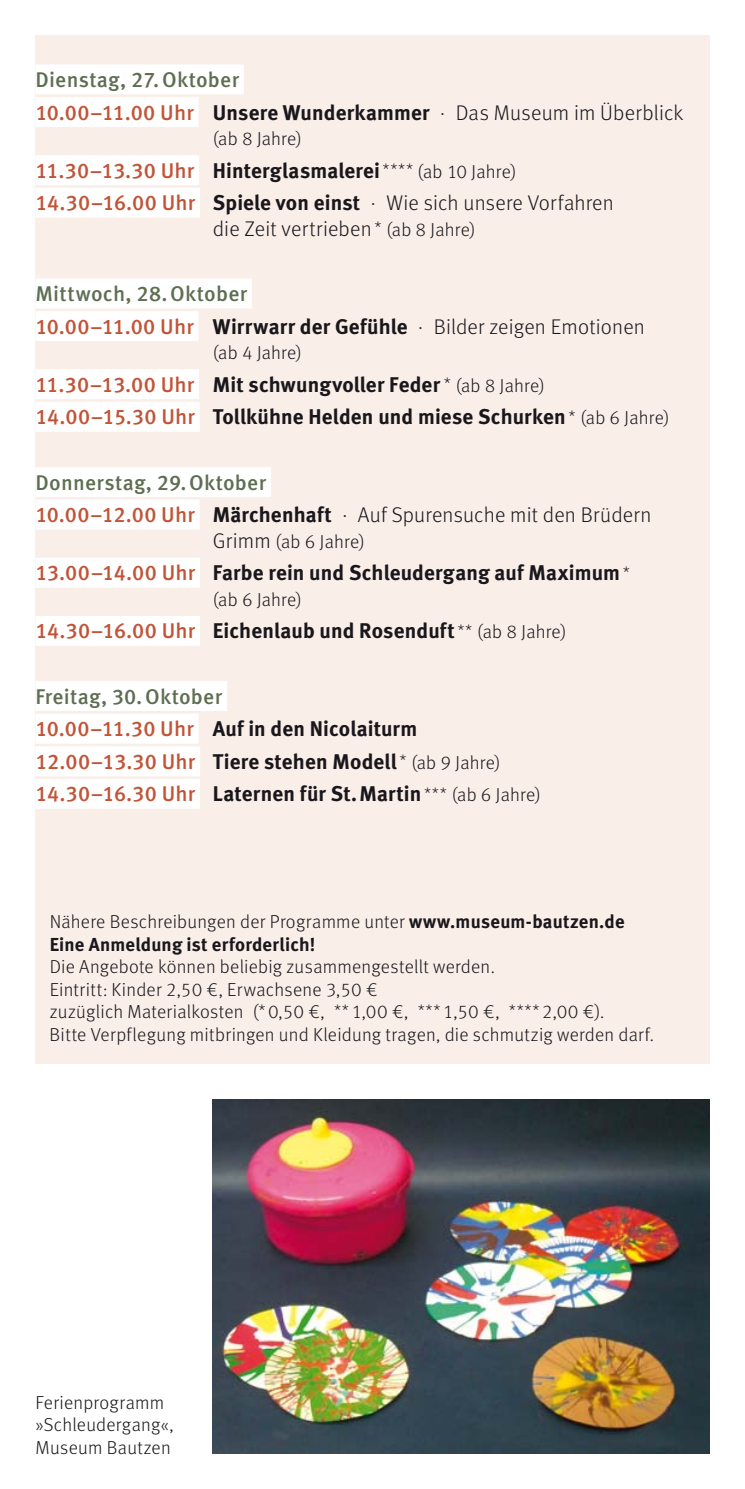
<style>
.page{position:relative;width:745px;height:1489px;background:#fff}
.page>*{position:absolute;margin:0;border:0;box-sizing:border-box;transform-origin:0 0}
.t1{font:21.25px/32.5px "Meta Bold LF";letter-spacing:.01em;color:#1a171c}
.t2{font:300 21.25px/25.5px "Meta OT";letter-spacing:.01em;color:#1a171c}
.t3{font:500 21.25px "Meta Pro";letter-spacing:.015em;color:#5e6e52}
.t4{font:300 18.75px/22.5px "Meta OT";letter-spacing:.015em;color:#1a171c}
.t5{font:18.75px "Meta Bold LF";letter-spacing:.01em;color:#1a171c}
.s1{font-family:"Meta Pro";font-weight:500;color:#c15437}
.s2{font-family:"Meta Bold LF";font-weight:400}
.s3{font-family:"Meta OT";font-weight:300;font-size:16.25px}
.s4{font-family:"Meta OT";font-weight:300;font-size:18.75px}
.s5{font-size:16.25px}
.s6{font-size:18.75px}
.s7{font-size:21.25px}
</style>
<div class="page">
<div style="left:35px;top:35px;width:674px;height:1028px;background:#f9eee8"></div>
<div style="left:35px;top:64px;width:209px;height:30px;background:#fff"></div>
<div style="left:35px;top:97px;width:163px;height:30px;background:#fff"></div>
<div style="left:35px;top:155px;width:164px;height:30px;background:#fff"></div>
<div style="left:35px;top:188px;width:165px;height:30px;background:#fff"></div>
<div style="left:35px;top:278px;width:217px;height:30px;background:#fff"></div>
<div style="left:35px;top:311px;width:163px;height:30px;background:#fff"></div>
<div style="left:35px;top:369px;width:164px;height:30px;background:#fff"></div>
<div style="left:35px;top:402px;width:164px;height:30px;background:#fff"></div>
<div style="left:35px;top:467px;width:236px;height:30px;background:#fff"></div>
<div style="left:35px;top:499px;width:164px;height:30px;background:#fff"></div>
<div style="left:35px;top:557px;width:165px;height:30px;background:#fff"></div>
<div style="left:35px;top:616px;width:165px;height:30px;background:#fff"></div>
<div style="left:35px;top:681px;width:192px;height:30px;background:#fff"></div>
<div style="left:35px;top:713px;width:163px;height:30px;background:#fff"></div>
<div style="left:35px;top:746px;width:165px;height:30px;background:#fff"></div>
<div style="left:35px;top:778px;width:165px;height:30px;background:#fff"></div>
<img style="left:213px;top:1099px;width:496px;height:354px">
<p class="t3" style="left:35px;top:71px;width:205px">Dienstag, 27. Oktober</p>
<p class="t2" style="left:35px;top:101px;width:649px"><span class="s1">10.00–11.00 Uhr</span> <span class="s2">Unsere Wunderkammer</span> · Das Museum im Überblick</p>
<p class="t4" style="left:213px;top:129px;width:90px">(ab 8 Jahre)</p>
<p class="t1" style="left:35px;top:155px;width:482px"><span class="s1">11.30–13.30 Uhr</span> Hinterglasmalerei <span class="s3">****</span> <span class="s4">(ab 10 Jahre)</span></p>
<p class="t2" style="left:213px;top:192px;width:402px;text-indent:-177px"><span class="s1">14.30–16.00 Uhr</span> <span class="s2">Spiele von einst</span> · Wie sich unsere Vorfahren die Zeit vertrieben <span class="s5">*</span> <span class="s6">(ab 8 Jahre)</span></p>
<p class="t3" style="left:35px;top:285px;width:213px">Mittwoch, 28. Oktober</p>
<p class="t2" style="left:35px;top:315px;width:610px"><span class="s1">10.00–11.00 Uhr</span> <span class="s2">Wirrwarr der Gefühle</span> · Bilder zeigen Emotionen</p>
<p class="t4" style="left:213px;top:343px;width:90px">(ab 4 Jahre)</p>
<p class="t1" style="left:35px;top:369px;width:635px"><span class="s1">11.30–13.00 Uhr</span> Mit schwungvoller Feder <span class="s3">*</span> <span class="s4">(ab 8 Jahre)<br></span><span class="s1">14.00–15.30 Uhr</span> Tollkühne Helden und miese Schurken <span class="s3">*</span> <span class="s4">(ab 6 Jahre)</span></p>
<p class="t3" style="left:35px;top:473px;width:232px">Donnerstag, 29. Oktober</p>
<p class="t2" style="left:35px;top:503px;width:617px"><span class="s1">10.00–12.00 Uhr</span> <span class="s2">Märchenhaft</span> · Auf Spurensuche mit den Brüdern</p>
<p class="t4" style="left:213px;top:531px;width:153px"><span class="s7">Grimm</span> (ab 6 Jahre)</p>
<p class="t1" style="left:35px;top:558px;width:595px"><span class="s1">13.00–14.00 Uhr</span> Farbe rein und Schleudergang auf Maximum <span class="s3">*</span></p>
<p class="t4" style="left:213px;top:589px;width:90px">(ab 6 Jahre)</p>
<p class="t1" style="left:35px;top:616px;width:532px"><span class="s1">14.30–16.00 Uhr</span> Eichenlaub und Rosenduft <span class="s3">**</span> <span class="s4">(ab 8 Jahre)</span></p>
<p class="t3" style="left:35px;top:687px;width:188px">Freitag, 30. Oktober</p>
<p class="t1" style="left:35px;top:714px;width:506px"><span class="s1">10.00–11.30 Uhr</span> Auf in den Nicolaiturm<br><span class="s1">12.00–13.30 Uhr</span> Tiere stehen Modell <span class="s3">*</span> <span class="s4">(ab 9 Jahre)<br></span><span class="s1">14.30–16.30 Uhr</span> Laternen für St. Martin <span class="s3">***</span> <span class="s4">(ab 6 Jahre)</span></p>
<p class="t4" style="left:50px;top:911px;width:576px">Nähere Beschreibungen der Programme unter <span class="s2">www.museum-bautzen.de</span></p>
<p class="t5" style="left:50px;top:937px;width:267px">Eine Anmeldung ist erforderlich!</p>
<p class="t4" style="left:50px;top:956px;width:605px">Die Angebote können beliebig zusammengestellt werden.<br>Eintritt: Kinder 2,50 €, Erwachsene 3,50 €<br>zuzüglich Materialkosten (<span class="s5">*</span> 0,50 €, <span class="s5">**</span> 1,00 €, <span class="s5">***</span> 1,50 €, <span class="s5">****</span> 2,00 €).<br>Bitte Verpflegung mitbringen und Kleidung tragen, die schmutzig werden darf.</p>
<p class="t4" style="left:35px;top:1391px;width:139px">Ferienprogramm »Schleudergang«,<br>Museum Bautzen</p>
</div>
